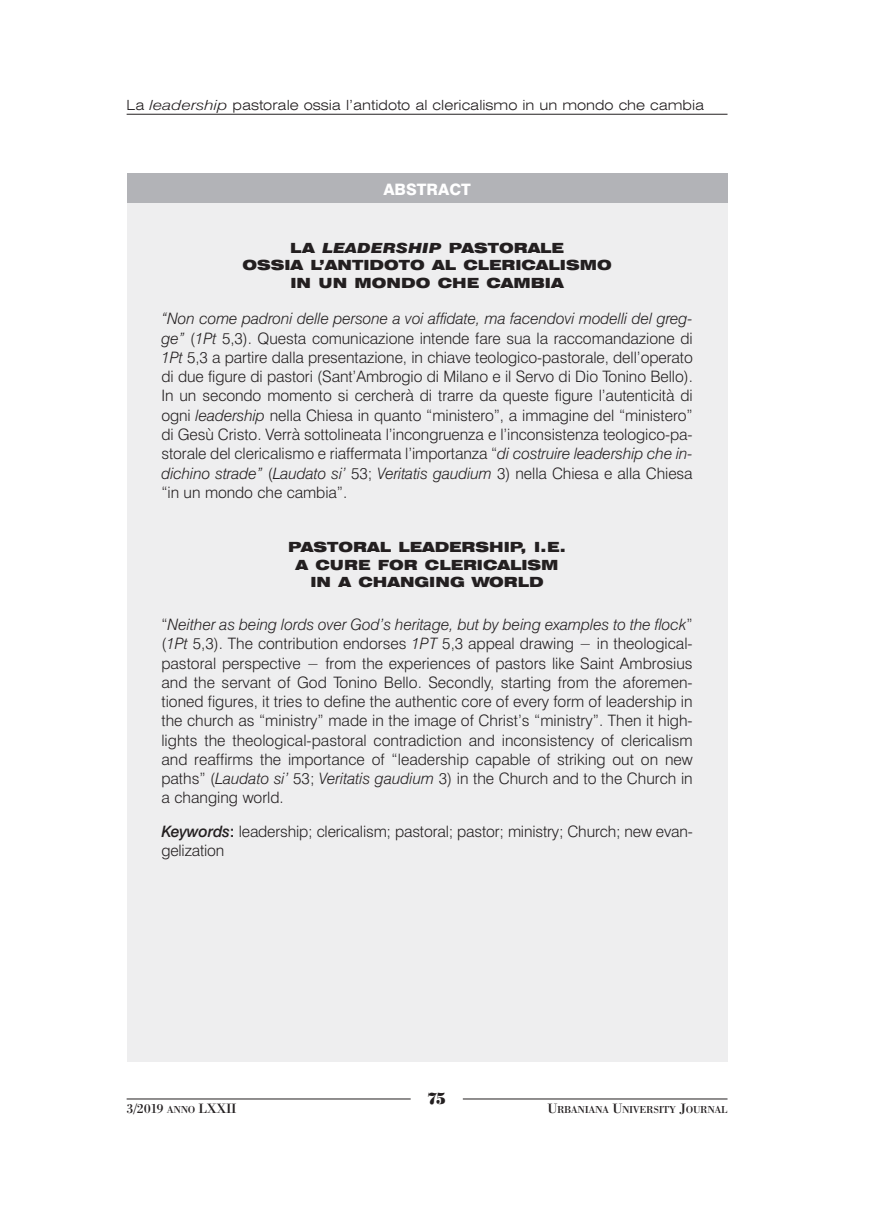
<style>
.page{position:relative;width:879px;height:1226px;background:#fff}
.page>*{position:absolute;margin:0;border:0;box-sizing:border-box;transform-origin:0 0}
.t1{font:16.1px "Bodoni Poster";color:#231f20;scale:.9 1}
.t2{font:300 15.75px/19.2px "Swiss 721 BT";letter-spacing:-.005em;color:#231f20;text-align:justify}
.t3{font:800 15.75px "Swiss 721 BT";color:#fff}
.t4{font:900 expanded 14px/17.5px "Swiss 721 BT";color:#231f20;text-align:center}
.t5{font:300 expanded 14px "Swiss 721 BT";color:#231f20}
.t6{font:14px "Bodoni BT";letter-spacing:-.025em;color:#231f20}
.t7{font:10.5px "Bodoni BT";letter-spacing:-.035em;color:#231f20}
.s1{font-style:italic;font-stretch:normal}
.s2{font-style:italic}
.s3{font-weight:500;font-style:italic}
.s4{font-weight:500}
.s5{font-size:10.5px}
.s6{font-size:14px}
</style>
<div class="page">
<hr style="left:126px;top:114px;width:601px;height:1px;background:#231f20">
<hr style="left:126px;top:1098px;width:284px;height:1px;background:#231f20">
<hr style="left:462px;top:1098px;width:265px;height:1px;background:#231f20">
<div style="left:126px;top:173px;width:601px;height:888px;background:#eeeeef"></div>
<div style="left:126px;top:173px;width:601px;height:30px;background:#b2b3b7"></div>
<p class="t5" style="left:126px;top:99px;width:579px">La <span class="s1">leadership</span> pastorale ossia l’antidoto al clericalismo in un mondo che cambia</p>
<p class="t3" style="left:383px;top:183px;width:89px">ABSTRACT</p>
<p class="t4" style="left:242px;top:240px;width:370px">LA <span class="s1">LEADERSHIP</span> PASTORALE<br>OSSIA L’ANTIDOTO AL CLERICALISMO<br>IN UN MONDO CHE CAMBIA</p>
<p class="t2" style="left:161px;top:311px;width:532px"><span class="s2">“Non come padroni delle persone a voi affidate, ma facendovi modelli del greg&shy;ge”</span> (<span class="s2">1Pt</span> 5,3). Questa comunicazione intende fare sua la raccomandazione di <span class="s2">1Pt</span> 5,3 a partire dalla presentazione, in chiave teologico-pastorale, dell’operato di due figure di pastori (Sant’Ambrogio di Milano e il Servo di Dio Tonino Bello).<br>In un secondo momento si cercherà di trarre da queste figure l’autenticità di ogni <span class="s2">leadership</span> nella Chiesa in quanto “ministero”, a immagine del “ministero” di Gesù Cristo. Verrà sottolineata l’incongruenza e l’inconsistenza teologico-pa&shy;storale del clericalismo e riaffermata l’importanza “<span class="s2">di costruire leadership che in&shy;dichino strade”</span> (<span class="s2">Laudato si’</span> 53; <span class="s2">Veritatis gaudium</span> 3) nella Chiesa e alla Chiesa “in un mondo che cambia”.</p>
<p class="t4" style="left:288px;top:539px;width:279px">PASTORAL LEADERSHIP, I.E.<br>A CURE FOR CLERICALISM<br>IN A CHANGING WORLD</p>
<p class="t2" style="left:161px;top:616px;width:532px">“<span class="s2">Neither as being lords over God’s heritage, but by being examples to the flock</span>” (<span class="s2">1Pt</span> 5,3). The contribution endorses <span class="s2">1PT</span> 5,3 appeal drawing − in theological&shy;pastoral perspective − from the experiences of pastors like Saint Ambrosius and the servant of God Tonino Bello. Secondly, starting from the aforemen&shy;tioned figures, it tries to define the authentic core of every form of leadership in the church as “ministry” made in the image of Christ’s “ministry”. Then it high&shy;lights the theological-pastoral contradiction and inconsistency of clericalism and reaffirms the importance of “leadership capable of striking out on new paths” (<span class="s2">Laudato si’</span> 53; <span class="s2">Veritatis gaudium</span> 3) in the Church and to the Church in a changing world.</p>
<p class="t2" style="left:161px;top:823px;width:533px"><span class="s3">Keywords</span><span class="s4">:</span> leadership; clericalism; pastoral; pastor; ministry; Church; new evan&shy;gelization</p>
<p class="t1" style="left:427px;top:1092px;width:22px">75</p>
<p class="t6" style="left:126px;top:1103px;width:111px">3/2019 <span class="s5">ANNO</span> LXXII</p>
<p class="t7" style="left:547px;top:1105px;width:181px"><span class="s6">U</span>RBANIANA <span class="s6">U</span>NIVERSITY <span class="s6">J</span>OURNAL</p>
</div>
